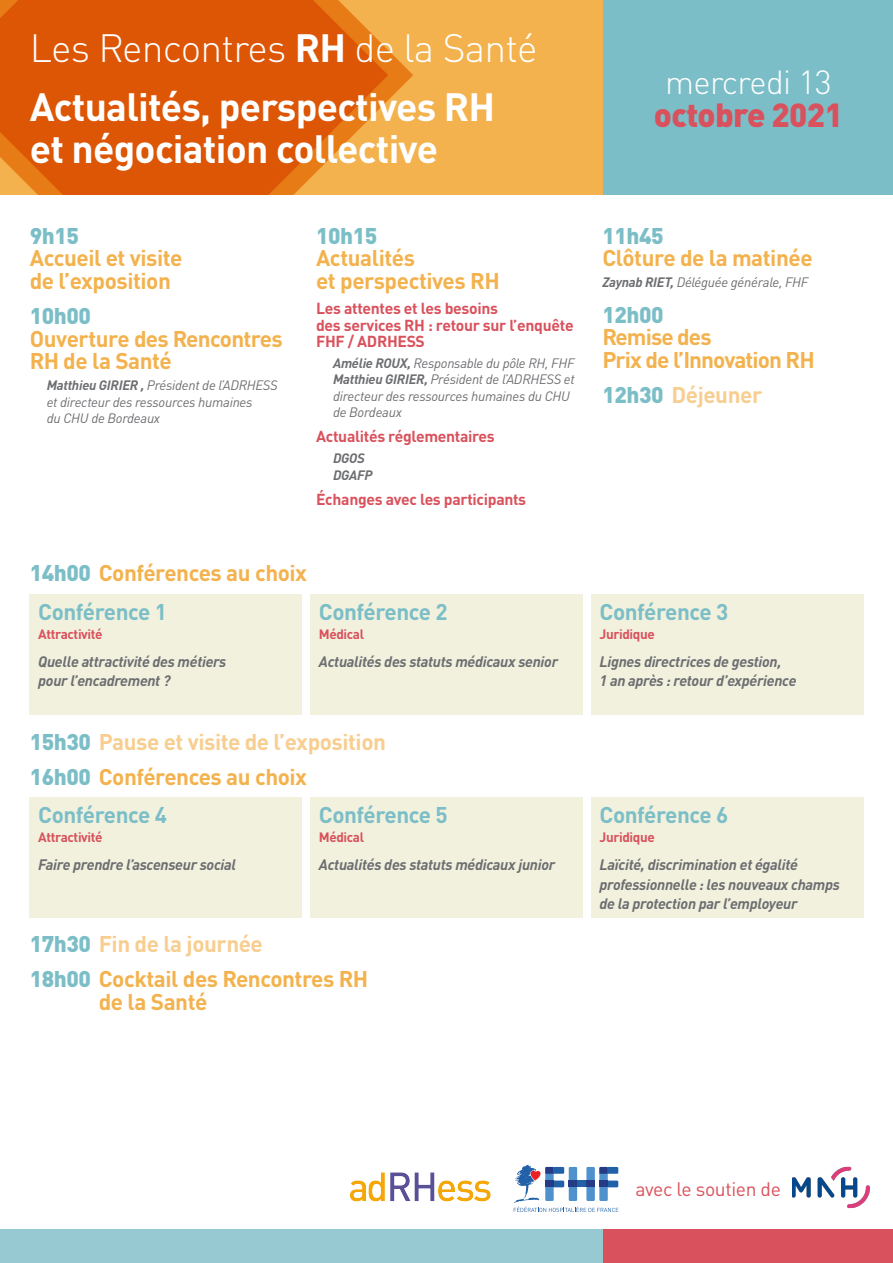
<style>
.page{position:relative;width:893px;height:1263px;background:#fff}
.page>*{position:absolute;margin:0;border:0;box-sizing:border-box;transform-origin:0 0}
.t1{font:700 39px/58.9px "DINOT";letter-spacing:-.02em;color:#fff}
.t2{font:900 33px "DINOT";letter-spacing:-.02em;color:#d9515c}
.t3{font:300 33px "DINOT";letter-spacing:-.02em;color:#fff}
.t4{font:700 22.5px/22.5px "DINOT";letter-spacing:-.02em;color:#f3b24d}
.t5{font:700 22.5px/35.2px "DINOT";letter-spacing:-.02em;color:#f8ce90}
.t6{font:700 22.5px "DINOT";letter-spacing:-.02em;color:#7cbec7}
.t7{font:700 22.5px/22.5px "DINOT";letter-spacing:-.04em;color:#f3b24d}
.t8{font:900 22.5px "DINOT";letter-spacing:-.02em;color:#7cbec7}
.t9{font:19.35px "DINOT";letter-spacing:-.02em;color:#d9515c}
.t10{font:700 15.75px/16.5px "DINOT";letter-spacing:-.02em;color:#d9515c}
.t11{font:italic 700 15px/19.5px "DINOT";letter-spacing:-.02em;color:#6c6d70}
.t12{font:italic 13.5px/16.5px "DINOT";letter-spacing:-.02em;color:#6c6d70}
.t13{font:700 13.5px "DINOT";letter-spacing:-.03em;color:#d9515c}
.t14{font:italic 700 13.5px/16.5px "DINOT";letter-spacing:-.02em;color:#6c6d70}
.s1{font-weight:300}
.s2{font-weight:700}
.s3{font-weight:900;color:#7cbec7}
.s4{color:#f3b24d}
.s5{color:#f8ce90}
</style>
<div class="page">
<div style="left:0;top:0;width:676px;height:196px;background:#f3b24d"></div>
<svg style="left:388px;top:50px;width:25px;height:146px"></svg>
<svg style="left:0;top:0;width:388px;height:196px;background:#de610e"></svg>
<div style="left:0;top:1229px;width:604px;height:34px;background:#96c9d1"></div>
<div style="left:604px;top:1229px;width:289px;height:34px;background:#d9515c"></div>
<div style="left:604px;top:0;width:289px;height:196px;background:#7cbec7"></div>
<div style="left:30px;top:594px;width:272px;height:120px;background:#f1f1de"></div>
<div style="left:591px;top:594px;width:272px;height:120px;background:#f1f1de"></div>
<div style="left:310px;top:594px;width:273px;height:120px;background:#f1f1de"></div>
<div style="left:30px;top:797px;width:272px;height:121px;background:#f1f1de"></div>
<div style="left:591px;top:797px;width:272px;height:121px;background:#f1f1de"></div>
<div style="left:310px;top:797px;width:273px;height:121px;background:#f1f1de"></div>
<svg style="left:514px;top:1165px;width:104px;height:47px"></svg>
<img style="left:350px;top:1172px;width:141px;height:30px">
<img style="left:793px;top:1166px;width:77px;height:43px">
<h1 class="t1" style="left:30px;top:17px;width:509px"><span class="s1">Les Rencontres</span> RH <span class="s1">de la Santé<br></span>Actualités, perspectives RH</h1>
<h1 class="t1" style="left:30px;top:118px;width:410px">et négociation collective</h1>
<h3 class="t8" style="left:30px;top:221px;width:51px">9h15</h3>
<h3 class="t4" style="left:30px;top:246px;width:154px">Accueil et visite de l’exposition</h3>
<h3 class="t8" style="left:30px;top:301px;width:63px">10h00</h3>
<h3 class="t4" style="left:30px;top:327px;width:254px">Ouverture des Rencontres<br>RH de la Santé</h3>
<p class="t12" style="left:47px;top:377px;width:232px"><span class="s2">Matthieu GIRIER ,</span> Président de l’ADRHESS et directeur des ressources humaines<br>du CHU de Bordeaux</p>
<h3 class="t8" style="left:316px;top:221px;width:63px">10h15</h3>
<h3 class="t4" style="left:316px;top:246px;width:185px">Actualités<br>et perspectives RH</h3>
<p class="t10" style="left:316px;top:300px;width:259px">Les attentes et les besoins<br>des services RH : retour sur l’enquête<br>FHF / ADRHESS</p>
<p class="t12" style="left:333px;top:354px;width:243px"><span class="s2">Amélie ROUX,</span> Responsable du pôle RH, FHF <span class="s2">Matthieu GIRIER,</span> Président de l’ADRHESS et directeur des ressources humaines du CHU de Bordeaux</p>
<p class="t10" style="left:316px;top:428px;width:180px">Actualités réglementaires</p>
<p class="t14" style="left:333px;top:449px;width:41px">DGOS<br>DGAFP</p>
<p class="t10" style="left:316px;top:490px;width:212px">Échanges avec les participants</p>
<h3 class="t4" style="left:30px;top:561px;width:279px"><span class="s3">14h00</span> Conférences au choix</h3>
<h3 class="t6" style="left:38px;top:597px;width:130px">Conférence 1</h3>
<p class="t13" style="left:38px;top:625px;width:66px">Attractivité</p>
<p class="t11" style="left:38px;top:651px;width:190px">Quelle attractivité des métiers pour l’encadrement ?</p>
<h3 class="t6" style="left:319px;top:597px;width:130px">Conférence 2</h3>
<p class="t13" style="left:319px;top:625px;width:47px">Médical</p>
<p class="t11" style="left:319px;top:651px;width:241px">Actualités des statuts médicaux senior</p>
<h3 class="t5" style="left:30px;top:723px;width:358px"><span class="s3">15h30</span> Pause et visite de l’exposition<br><span class="s3">16h00</span> <span class="s4">Conférences au choix</span></h3>
<h3 class="t6" style="left:38px;top:800px;width:130px">Conférence 4</h3>
<p class="t13" style="left:38px;top:828px;width:66px">Attractivité</p>
<p class="t11" style="left:38px;top:854px;width:199px">Faire prendre l’ascenseur social</p>
<h3 class="t6" style="left:319px;top:800px;width:130px">Conférence 5</h3>
<p class="t13" style="left:319px;top:828px;width:47px">Médical</p>
<p class="t11" style="left:319px;top:854px;width:238px">Actualités des statuts médicaux junior</p>
<h3 class="t4" style="left:30px;top:925px;width:340px;line-height:35.2px"><span class="s3">17h30</span> <span class="s5">Fin de la journée<br></span><span class="s3">18h00</span> Cocktail des Rencontres RH</h3>
<h3 class="t4" style="left:99px;top:989px;width:110px">de la Santé</h3>
<h2 class="t3" style="left:665px;top:62px;width:168px">mercredi 13</h2>
<h2 class="t2" style="left:654px;top:93px;width:191px">octobre 2021</h2>
<h3 class="t8" style="left:602px;top:221px;width:63px">11h45</h3>
<h3 class="t4" style="left:602px;top:246px;width:212px">Clôture de la matinée</h3>
<p class="t12" style="left:602px;top:274px;width:207px"><span class="s2">Zaynab RIET,</span> Déléguée générale, FHF</p>
<h3 class="t8" style="left:602px;top:299px;width:63px">12h00</h3>
<h3 class="t7" style="left:602px;top:325px;width:214px">Remise des<br>Prix de l’Innovation RH</h3>
<h3 class="t5" style="left:602px;top:376px;width:161px"><span class="s3">12h30</span> Déjeuner</h3>
<h3 class="t6" style="left:600px;top:597px;width:130px">Conférence 3</h3>
<p class="t13" style="left:600px;top:625px;width:57px">Juridique</p>
<p class="t11" style="left:600px;top:651px;width:198px">Lignes directrices de gestion,<br>1 an après : retour d’expérience</p>
<h3 class="t6" style="left:600px;top:800px;width:130px">Conférence 6</h3>
<p class="t13" style="left:600px;top:828px;width:57px">Juridique</p>
<p class="t11" style="left:600px;top:854px;width:242px">Laïcité, discrimination et égalité professionnelle : les nouveaux champs de la protection par l’employeur</p>
<p class="t9" style="left:635px;top:1177px;width:147px">avec le soutien de</p>
</div>
